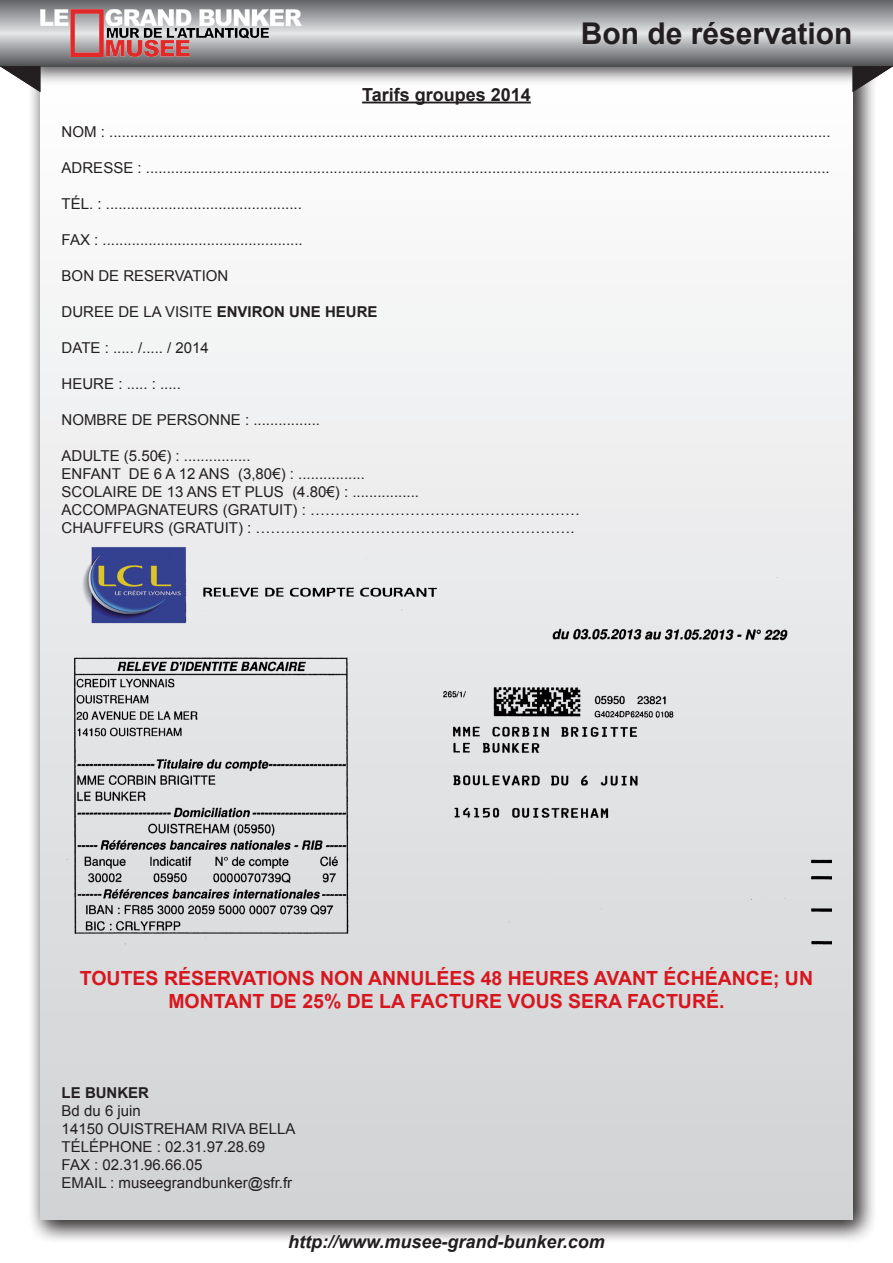
<style>
.page{position:relative;width:893px;height:1263px;background:#fff}
.page>*{position:absolute;margin:0;border:0;box-sizing:border-box;transform-origin:0 0}
.t1{font:700 30px "Arial";color:#231f20}
.t2{font:700 19.5px/23.4px "Arial";color:#d7171f;text-align:center}
.t3{font:italic 700 18px "Arial";color:#231f20}
.t4{font:700 18px "Arial";color:#231f20}
.t5{font:15px/18px "Arial";color:#231f20}
.t6{font:700 15px "Arial";color:#231f20}
.s1{font-weight:700}
</style>
<div class="page">
<div style="left:28px;top:54px;width:849px;height:1190px;background:#231f20;opacity:.75"></div>
<div style="left:40px;top:66px;width:813px;height:1154px;background:linear-gradient(to bottom,#fefefe,#d1d2d4)"></div>
<hr style="left:362px;top:102px;width:169px;height:1px;background:#231f20">
<img style="left:62px;top:544px;width:769px;height:406px">
<div style="left:20px;top:0;width:865px;height:86px;background:#231f20;opacity:.75"></div>
<svg style="left:0;top:0;width:893px;height:66px;background:#999a9d"></svg>
<img style="left:40px;top:9px;width:262px;height:48px">
<svg style="left:0;top:66px;width:40px;height:26px"></svg>
<svg style="left:853px;top:66px;width:40px;height:26px"></svg>
<h1 class="t1" style="left:581px;top:14px;width:273px">Bon de réservation</h1>
<p class="t4" style="left:362px;top:82px;width:170px">Tarifs groupes 2014</p>
<p class="t5" style="left:62px;top:122px;width:770px">NOM : .............................................................................................................................................................................</p>
<p class="t5" style="left:62px;top:158px;width:770px">ADRESSE : ....................................................................................................................................................................</p>
<p class="t5" style="left:62px;top:194px;width:242px">TÉL. : ...............................................</p>
<p class="t5" style="left:62px;top:230px;width:243px">FAX : ................................................</p>
<p class="t5" style="left:62px;top:266px;width:168px">BON DE RESERVATION</p>
<p class="t5" style="left:62px;top:302px;width:317px">DUREE DE LA VISITE <span class="s1">ENVIRON UNE HEURE</span></p>
<p class="t5" style="left:62px;top:338px;width:149px">DATE : ..... /..... / 2014</p>
<p class="t5" style="left:62px;top:374px;width:121px">HEURE : ..... : .....</p>
<p class="t5" style="left:62px;top:410px;width:260px">NOMBRE DE PERSONNE : ................</p>
<p class="t5" style="left:62px;top:446px;width:359px">ADULTE (5.50€) : ................<br>ENFANT DE 6 A 12 ANS (3,80€) : ................<br>SCOLAIRE DE 13 ANS ET PLUS (4.80€) : ................<br>ACCOMPA</p>
<p class="t5" style="left:136px;top:500px;width:23px">GNATEURS</p>
<p class="t5" style="left:223px;top:500px;width:27px">(GRATUIT</p>
<p class="t5" style="left:293px;top:500px;width:289px">) : ………………………………………………</p>
<p class="t5" style="left:62px;top:518px;width:22px">CHAUFFEURS</p>
<p class="t5" style="left:168px;top:518px;width:16px">(GRATUIT</p>
<p class="t5" style="left:238px;top:518px;width:338px">) : ……………………………………………………….</p>
<h2 class="t2" style="left:80px;top:967px;width:735px">TOUTES RÉSERVATIONS NON ANNULÉES 48 HEURES AVANT ÉCHÉANCE; UN<br>MONTANT DE 25% DE LA FACTURE VOUS SERA FACTURÉ.</h2>
<p class="t6" style="left:62px;top:1083px;width:89px">LE BUNKER</p>
<p class="t5" style="left:62px;top:1102px;width:235px">BD DU 6 JUIN<br>14150 OUISTREHAM RIVA BELLA<br>TÉLÉPHONE : 02.31.97.28.69<br>FAX : 02.31.96.66.05<br>EMAIL : MUSEEGRANDBUNKER@SFR.FR</p>
<p class="t3" style="left:288px;top:1230px;width:318px">http://www.musee-grand-bunker.com</p>
</div>
